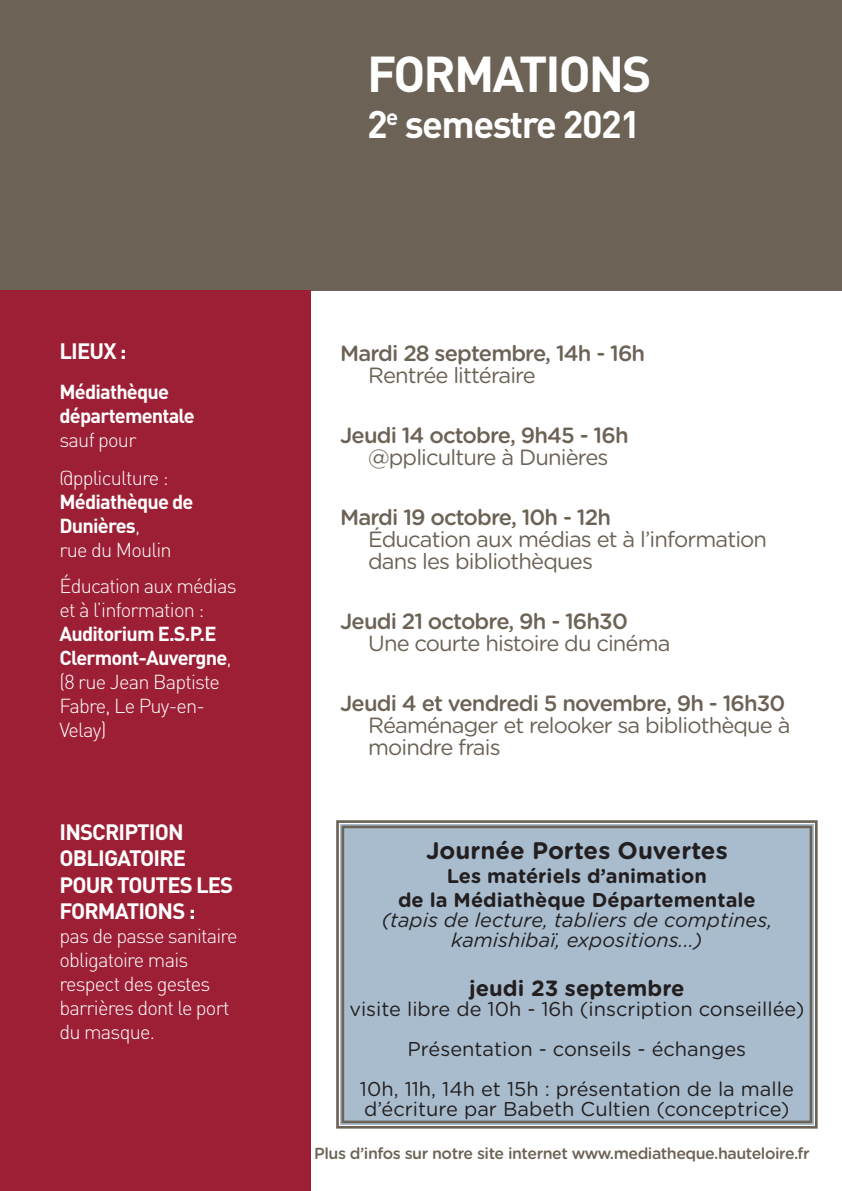
<style>
.page{position:relative;width:842px;height:1191px;background:#fff}
.page>*{position:absolute;margin:0;border:0;box-sizing:border-box;transform-origin:0 0}
.Titre_animation{font:700 49.8px "DIN";letter-spacing:-.04em;color:#fff}
.Titre_paragraphe_bla{font:700 38px "DIN";letter-spacing:-.04em;color:#fff}
.t1{font:700 24px "Gotham Rounded";color:#231f20}
.t2{font:22px/22px "Gotham Rounded";letter-spacing:-.04em;color:#6c6256}
.Titre_paragraphe_bla-2{font:500 22px "Gotham Rounded";letter-spacing:-.04em;color:#6c6256}
.t3{font:700 22px/26.4px "DIN";letter-spacing:-.04em;color:#fff}
.t4{font:700 22px "Gotham Rounded";color:#231f20}
.t5{font:300 20px/24px "DIN";letter-spacing:-.04em;color:#fff}
.t6{font:20px/20px "Gotham Rounded";color:#231f20}
.t7{font:700 20px/24px "DIN";letter-spacing:-.04em;color:#fff}
.t8{font:italic 20px/20px "Gotham Rounded";color:#231f20;text-align:center}
.t9{font:700 20px "Gotham Rounded";color:#231f20}
.t10{font:500 16px "Gotham Rounded";letter-spacing:-.03em;color:#6c6256}
.s1{font-weight:300}
</style>
<div class="page">
<div style="left:0;top:0;width:842px;height:290px;background:#6c6256"></div>
<div style="left:0;top:290px;width:310px;height:901px;background:#9d1f35"></div>
<div style="left:336px;top:820px;width:482px;height:309px;background:#a9bccd"></div>
<div style="left:341px;top:825px;width:471px;height:298px;border:3px solid #6c6256"></div>
<p class="Titre_animation" style="left:367px;top:42px;width:286px">FORMATIONS</p>
<p class="Titre_paragraphe_bla" style="left:367px;top:99px;width:275px">2<sup>e</sup> semestre 2021</p>
<p class="t3" style="left:60px;top:337px;width:69px">LIEUX :</p>
<p class="t7" style="left:60px;top:379px;width:137px">Médiathèque départementale</p>
<p class="t5" style="left:60px;top:428px;width:79px">sauf pour</p>
<p class="t5" style="left:60px;top:466px;width:111px">@ppliculture :</p>
<p class="t7" style="left:60px;top:489px;width:136px">Médiathèque de<br>Dunières<span class="s1">,</span></p>
<p class="t5" style="left:60px;top:538px;width:114px">rue du Moulin</p>
<p class="t5" style="left:60px;top:574px;width:179px">Éducation aux médias et à l’information :</p>
<p class="t7" style="left:60px;top:621px;width:158px">Auditorium E.S.P.E</p>
<p class="t7" style="left:60px;top:645px;width:174px">Clermont-Auvergne<span class="s1">,</span></p>
<p class="t5" style="left:60px;top:670px;width:162px">(8 rue Jean Baptiste</p>
<p class="t5" style="left:60px;top:694px;width:147px">Fabre, Le Puy-en-</p>
<p class="t5" style="left:60px;top:718px;width:48px">Velay)</p>
<p class="t3" style="left:60px;top:818px;width:175px">INSCRIPTION<br>OBLIGATOIRE<br>POUR TOUTES LES<br>FORMATIONS :</p>
<p class="t5" style="left:60px;top:923px;width:180px">pas de passe sanitaire obligatoire mais respect des gestes barrières dont le port du masque.</p>
<p class="Titre_paragraphe_bla-2" style="left:340px;top:338px;width:307px">Mardi 28 septembre, 14h - 16h</p>
<p class="t2" style="left:368px;top:363px;width:169px">Rentrée littéraire</p>
<p class="Titre_paragraphe_bla-2" style="left:340px;top:420px;width:290px">Jeudi 14 octobre, 9h45 - 16h</p>
<p class="t2" style="left:368px;top:445px;width:242px">@ppliculture à Dunières</p>
<p class="Titre_paragraphe_bla-2" style="left:340px;top:502px;width:272px">Mardi 19 octobre, 10h - 12h</p>
<p class="t2" style="left:368px;top:527px;width:400px">Éducation aux médias et à l’information dans les bibliothèques</p>
<p class="Titre_paragraphe_bla-2" style="left:340px;top:606px;width:289px">Jeudi 21 octobre, 9h - 16h30</p>
<p class="t2" style="left:368px;top:631px;width:304px">Une courte histoire du cinéma</p>
<p class="Titre_paragraphe_bla-2" style="left:340px;top:688px;width:447px">Jeudi 4 et vendredi 5 novembre, 9h - 16h30</p>
<p class="t2" style="left:368px;top:713px;width:424px">Réaménager et relooker sa bibliothèque à moindre frais</p>
<p class="t1" style="left:426px;top:832px;width:303px">Journée Portes Ouvertes</p>
<p class="t9" style="left:447px;top:861px;width:262px">Les matériels d’animation</p>
<p class="t9" style="left:398px;top:885px;width:359px">de la Médiathèque Départementale</p>
<p class="t8" style="left:381px;top:908px;width:393px">(tapis de lecture, tabliers de comptines, kamishibaï, expositions...)</p>
<p class="t4" style="left:469px;top:971px;width:217px">jeudi 23 septembre</p>
<p class="t6" style="left:349px;top:997px;width:457px">visite libre de 10h - 16h (inscription conseillée)</p>
<p class="t6" style="left:408px;top:1037px;width:340px">Présentation - conseils - échanges</p>
<p class="t6" style="left:360px;top:1077px;width:435px">10h, 11h, 14h et 15h : présentation de la malle d’écriture par Babeth Cultien (conceptrice)</p>
<p class="t10" style="left:314px;top:1142px;width:497px">Plus d’infos sur notre site internet www.mediatheque.hauteloire.fr</p>
</div>
